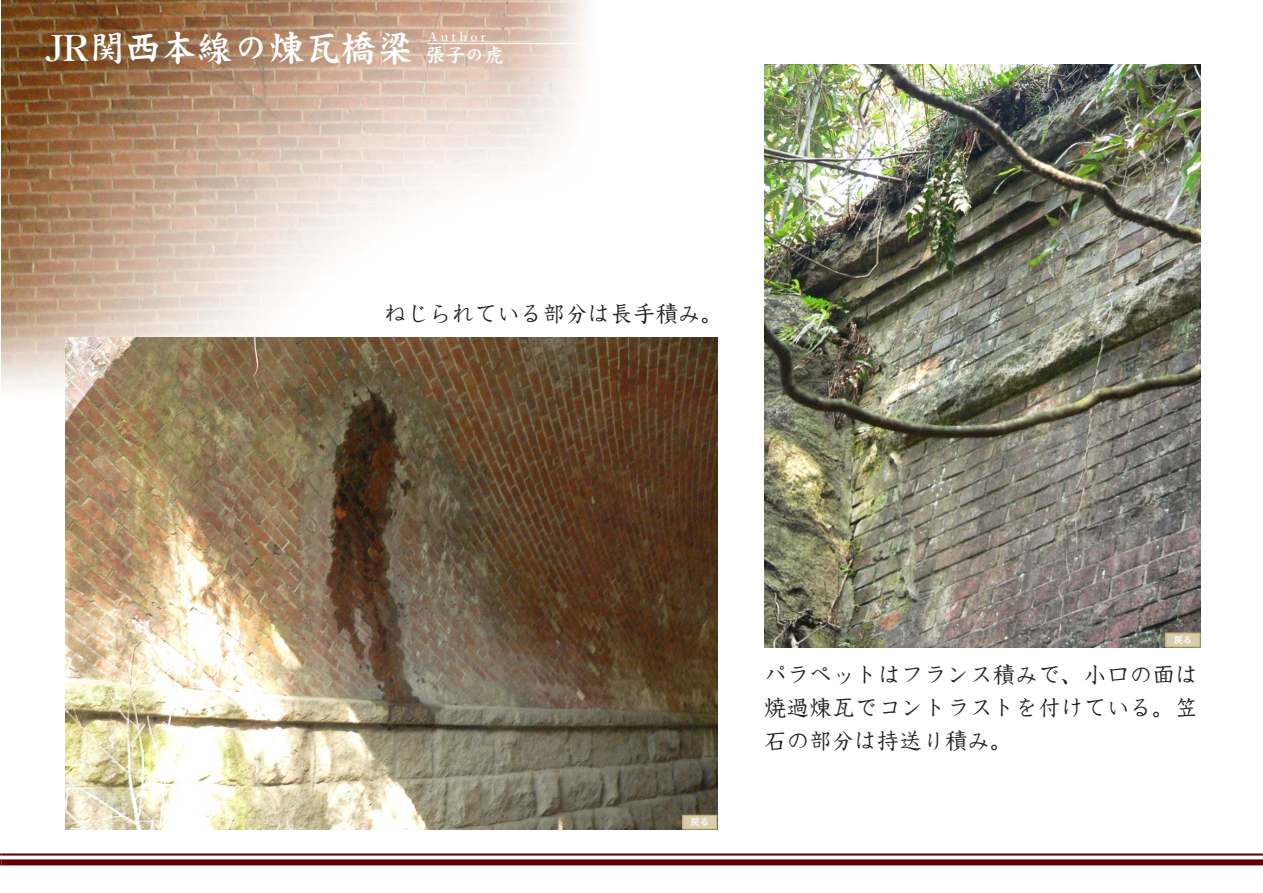
<style>
.page{position:relative;width:1263px;height:893px;background:#fff}
.page>*{position:absolute;margin:0;border:0;box-sizing:border-box;transform-origin:0 0}
.t1{font:700 36px "DF Kai Sho";color:#fff}
.t2{font:24px/33px "DF Kyo Ka Sho W4";letter-spacing:-.045em;color:#231f20;text-align:justify}
.t3{font:700 19.5px "DF Kai Sho";color:#fff}
.t4{font:700 12px "DF Kai Sho";letter-spacing:.305em;color:#fff}
.t5{font:9px "PS NOW MB 90 pv RKSJ H";color:#fff}
</style>
<div class="page">
<img style="left:1px;top:0;width:608px;height:389px">
<hr style="left:428px;top:43px;width:177px;height:1px;background:#fff">
<hr style="left:1px;top:853px;width:1262px;height:2px;background:#600">
<div style="left:1px;top:859px;width:1262px;height:6px;background:#600"></div>
<img style="left:765px;top:64px;width:435px;height:583px">
<img style="left:65px;top:338px;width:652px;height:491px">
<div style="left:1166px;top:633px;width:34px;height:14px;background:#d9cdab"></div>
<div style="left:1165px;top:632px;width:35px;height:15px;border:1px solid #b9a668"></div>
<div style="left:683px;top:815px;width:34px;height:14px;background:#d9cdab"></div>
<div style="left:682px;top:814px;width:35px;height:15px;border:1px solid #b9a668"></div>
<h1 class="t1" style="left:45px;top:30px;width:369px">JR関西本線の煉瓦橋梁</h1>
<p class="t4" style="left:428px;top:31px;width:60px">Author</p>
<p class="t3" style="left:426px;top:45px;width:80px">張子の虎</p>
<p class="t2" style="left:384px;top:296px;width:342px">ねじられている部分は長手積み。</p>
<p class="t5" style="left:691px;top:817px;width:20px">戻る</p>
<p class="t5" style="left:1174px;top:635px;width:20px">戻る</p>
<p class="t2" style="left:763px;top:657px;width:437px">パラペットはフランス積みで、小口の面は焼過煉瓦でコントラストを付けている。笠石の部分は持送り積み。</p>
</div>
